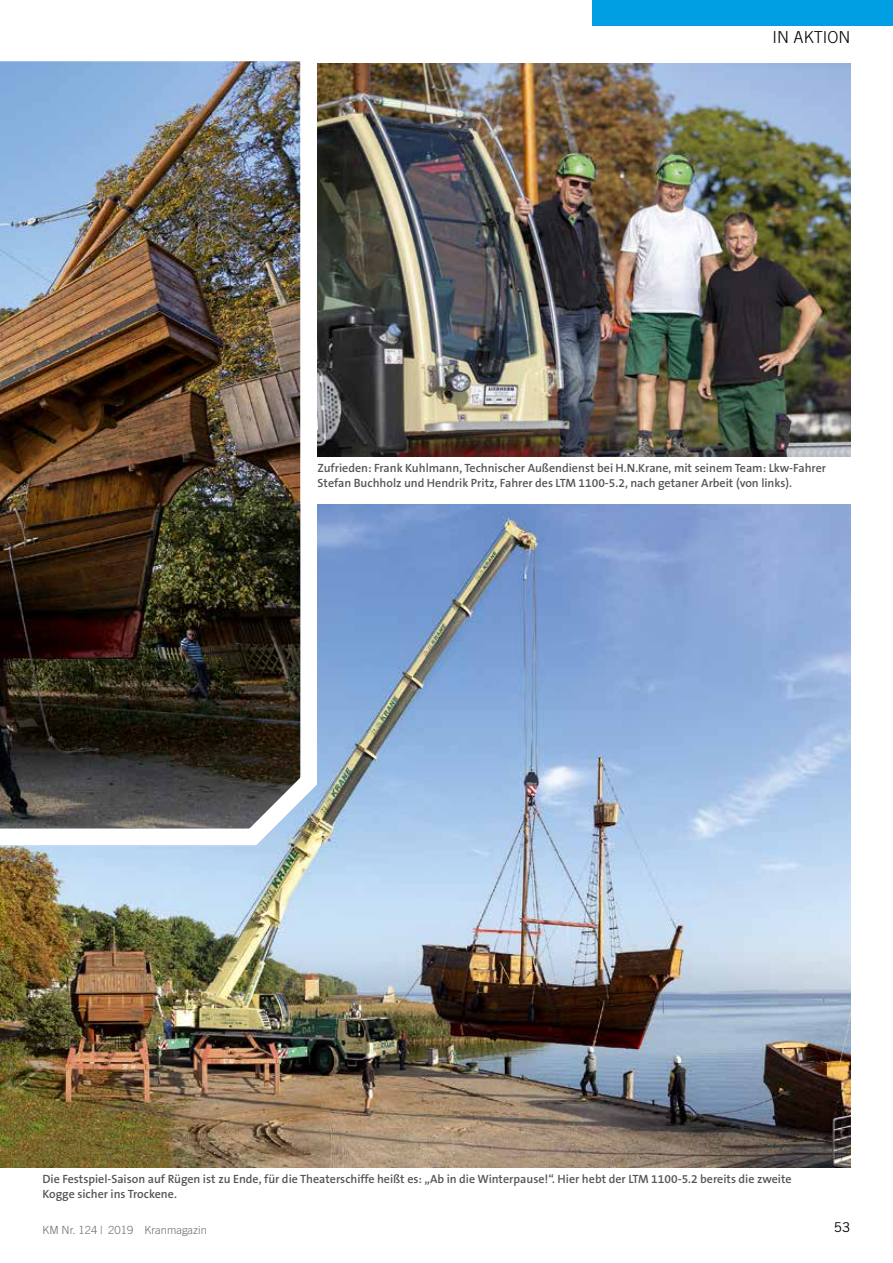
<style>
.page{position:relative;width:893px;height:1263px;background:#fff}
.page>*{position:absolute;margin:0;border:0;box-sizing:border-box;transform-origin:0 0}
.t1{font:300 16.5px "Trade Gothic";color:#000}
.t2{font:13.5px "Trade Gothic";color:#000}
.t3{font:600 12px/15px "The Sans B6";color:#565655}
.t4{font:300 11.25px "Trade Gothic";color:#6e6e6e}
</style>
<div class="page">
<div style="left:592px;top:0;width:301px;height:26px;background:#009ee3"></div>
<img style="left:0;top:505px;width:850px;height:662px">
<img style="left:0;top:61px;width:332px;height:792px">
<img style="left:317px;top:64px;width:533px;height:392px">
<h1 class="t1" style="left:772px;top:27px;width:79px">IN AKTION</h1>
<p class="t3" style="left:317px;top:461px;width:510px">Zufrieden: Frank Kuhlmann, Technischer Außendienst bei H.N.Krane, mit seinem Team: Lkw-Fahrer<br>Stefan Buchholz und Hendrik Pritz, Fahrer des LTM 1100-5.2, nach getaner Arbeit (von links).</p>
<p class="t3" style="left:43px;top:1172px;width:751px">Die Festspiel-Saison auf Rügen ist zu Ende, für die Theaterschiffe heißt es: „Ab in die Winterpause!“. Hier hebt der LTM 1100-5.2 bereits die zweite<br>Kogge sicher ins Trockene.</p>
<p class="t4" style="left:43px;top:1223px;width:166px">KM Nr. 124 | 2019 Kranmagazin</p>
<p class="t2" style="left:834px;top:1219px;width:18px">53</p>
</div>
